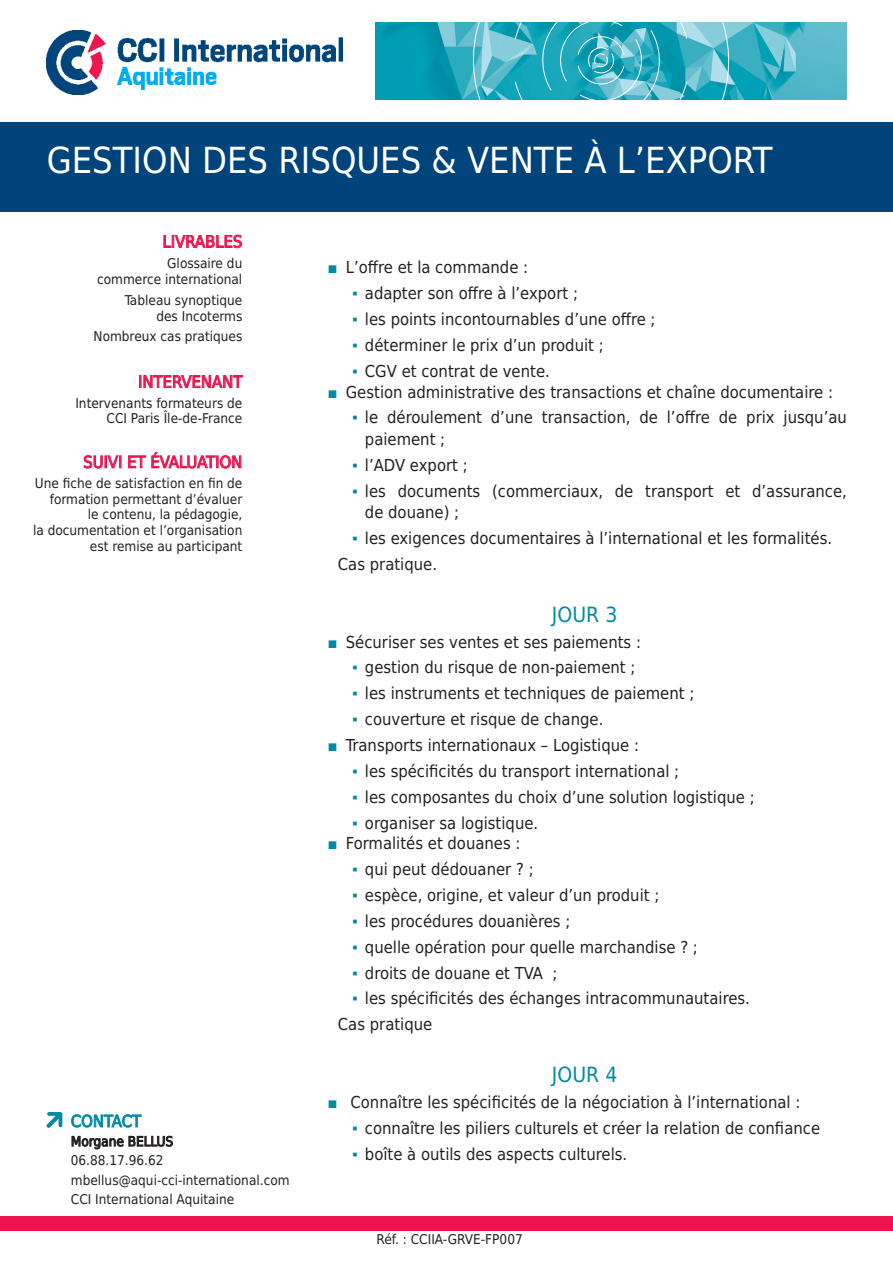
<style>
.page{position:relative;width:893px;height:1263px;background:#fff}
.page>*{position:absolute;margin:0;border:0;box-sizing:border-box;transform-origin:0 0}
.t1{font:36px "DejaVu Sans Condensed";color:#fff}
.t2{font:21px "DejaVu Sans Condensed";color:#008aa1}
.t3{font:16.5px/21.6px "DejaVu Sans Condensed";color:#231f20}
.t4{font:16.5px "DejaVu Sans Condensed";color:#ed154e}
.t5{font:16.5px "DejaVu Sans Condensed";color:#008aa1}
.t6{font:13.5px/15.9px "DejaVu Sans Condensed";color:#231f20;text-align:right}
.s1{font-family:"Arial Narrow";color:#008aa1}
</style>
<div class="page">
<img style="left:375px;top:22px;width:471px;height:78px">
<svg style="left:421px;top:22px;width:360px;height:78px;background:#3aafc2"></svg>
<img style="left:47px;top:31px;width:295px;height:63px">
<div style="left:0;top:123px;width:893px;height:89px;background:#00447b"></div>
<div style="left:0;top:1216px;width:893px;height:15px;background:#ed154e"></div>
<svg style="left:163px;top:234px;width:79px;height:15px"></svg>
<svg style="left:139px;top:375px;width:104px;height:14px"></svg>
<svg style="left:83px;top:455px;width:38px;height:14px"></svg>
<svg style="left:128px;top:452px;width:114px;height:17px"></svg>
<svg style="left:71px;top:1114px;width:102px;height:36px"></svg>
<svg style="left:47px;top:1112px;width:15px;height:16px"></svg>
<p class="t1" style="left:47px;top:131px;width:727px">GESTION DES RISQUES &amp; VENTE À L’EXPORT</p>
<p class="t4" style="left:163px;top:228px;width:81px">LIVRABLES</p>
<p class="t6" style="left:97px;top:255px;width:147px">Glossaire du<br>commerce international</p>
<p class="t6" style="left:125px;top:291px;width:119px">Tableau synoptique des Incoterms</p>
<p class="t6" style="left:94px;top:328px;width:150px">Nombreux cas pratiques</p>
<p class="t4" style="left:138px;top:368px;width:106px">INTERVENANT</p>
<p class="t6" style="left:75px;top:395px;width:168px">Intervenants formateurs de<br>CCI Paris Île-de-France</p>
<p class="t4" style="left:83px;top:449px;width:161px">SUIVI ET ÉVALUATION</p>
<p class="t6" style="left:33px;top:475px;width:211px">Une fiche de satisfaction en fin de formation permettant d’évaluer<br>le contenu, la pédagogie,<br>la documentation et l’organisation est remise au participant</p>
<p class="t5" style="left:71px;top:1108px;width:72px">CONTACT</p>
<p class="t6" style="left:71px;top:1133px;width:104px">Morgane BELLUS</p>
<p class="t6" style="left:71px;top:1152px;width:94px">06.88.17.96.62</p>
<p class="t6" style="left:71px;top:1172px;width:220px">mbellus@aqui-cci-international.com</p>
<p class="t6" style="left:71px;top:1191px;width:165px">CCI International Aquitaine</p>
<p class="t3" style="left:329px;top:256px;width:201px"><span class="s1">■</span> L’offre et la commande :</p>
<p class="t3" style="left:352px;top:282px;width:227px"><span class="s1">▪</span> adapter son offre à l’export ;</p>
<p class="t3" style="left:352px;top:308px;width:305px"><span class="s1">▪</span> les points incontournables d’une offre ;</p>
<p class="t3" style="left:352px;top:334px;width:253px"><span class="s1">▪</span> déterminer le prix d’un produit ;</p>
<p class="t3" style="left:352px;top:360px;width:199px"><span class="s1">▪</span> CGV et contrat de vente.</p>
<p class="t3" style="left:329px;top:380px;width:506px"><span class="s1">■</span> Gestion administrative des transactions et chaîne documentaire :</p>
<p class="t3" style="left:365px;top:406px;width:483px;text-indent:-13px"><span class="s1">▪</span> le déroulement d’une transaction, de l’offre de prix jusqu’au paiement ;</p>
<p class="t3" style="left:352px;top:454px;width:117px"><span class="s1">▪</span> l’ADV export ;</p>
<p class="t3" style="left:365px;top:480px;width:483px;text-indent:-13px"><span class="s1">▪</span> les documents (commerciaux, de transport et d’assurance, de douane) ;</p>
<p class="t3" style="left:352px;top:527px;width:481px"><span class="s1">▪</span> les exigences documentaires à l’international et les formalités.</p>
<p class="t3" style="left:338px;top:553px;width:101px">Cas pratique.</p>
<p class="t2" style="left:552px;top:597px;width:67px">JOUR 3</p>
<p class="t3" style="left:329px;top:630px;width:314px"><span class="s1">■</span> Sécuriser ses ventes et ses paiements :</p>
<p class="t3" style="left:352px;top:656px;width:285px"><span class="s1">▪</span> gestion du risque de non-paiement ;</p>
<p class="t3" style="left:352px;top:682px;width:344px"><span class="s1">▪</span> les instruments et techniques de paiement ;</p>
<p class="t3" style="left:352px;top:708px;width:253px"><span class="s1">▪</span> couverture et risque de change.</p>
<p class="t3" style="left:329px;top:734px;width:312px"><span class="s1">■</span> Transports internationaux – Logistique :</p>
<p class="t3" style="left:352px;top:760px;width:329px"><span class="s1">▪</span> les spécificités du transport international ;</p>
<p class="t3" style="left:352px;top:786px;width:404px"><span class="s1">▪</span> les composantes du choix d’une solution logistique ;</p>
<p class="t3" style="left:352px;top:811px;width:188px"><span class="s1">▪</span> organiser sa logistique.</p>
<p class="t3" style="left:329px;top:832px;width:193px"><span class="s1">■</span> Formalités et douanes :</p>
<p class="t3" style="left:352px;top:858px;width:183px"><span class="s1">▪</span> qui peut dédouaner ? ;</p>
<p class="t3" style="left:352px;top:884px;width:309px"><span class="s1">▪</span> espèce, origine, et valeur d’un produit ;</p>
<p class="t3" style="left:352px;top:910px;width:220px"><span class="s1">▪</span> les procédures douanières ;</p>
<p class="t3" style="left:352px;top:936px;width:347px"><span class="s1">▪</span> quelle opération pour quelle marchandise ? ;</p>
<p class="t3" style="left:352px;top:961px;width:207px"><span class="s1">▪</span> droits de douane et TVA ;</p>
<p class="t3" style="left:352px;top:987px;width:399px"><span class="s1">▪</span> les spécificités des échanges intracommunautaires.</p>
<p class="t3" style="left:338px;top:1013px;width:96px">Cas pratique</p>
<p class="t2" style="left:552px;top:1057px;width:67px">JOUR 4</p>
<p class="t3" style="left:329px;top:1091px;width:473px"><span class="s1">■</span> Connaître les spécificités de la négociation à l’international :</p>
<p class="t3" style="left:352px;top:1117px;width:469px"><span class="s1">▪</span> connaître les piliers culturels et créer la relation de confiance</p>
<p class="t3" style="left:352px;top:1142px;width:277px"><span class="s1">▪</span> boîte à outils des aspects culturels.</p>
<p class="t6" style="left:377px;top:1231px;width:148px">Réf. : CCIIA-GRVE-FP007</p>
</div>
